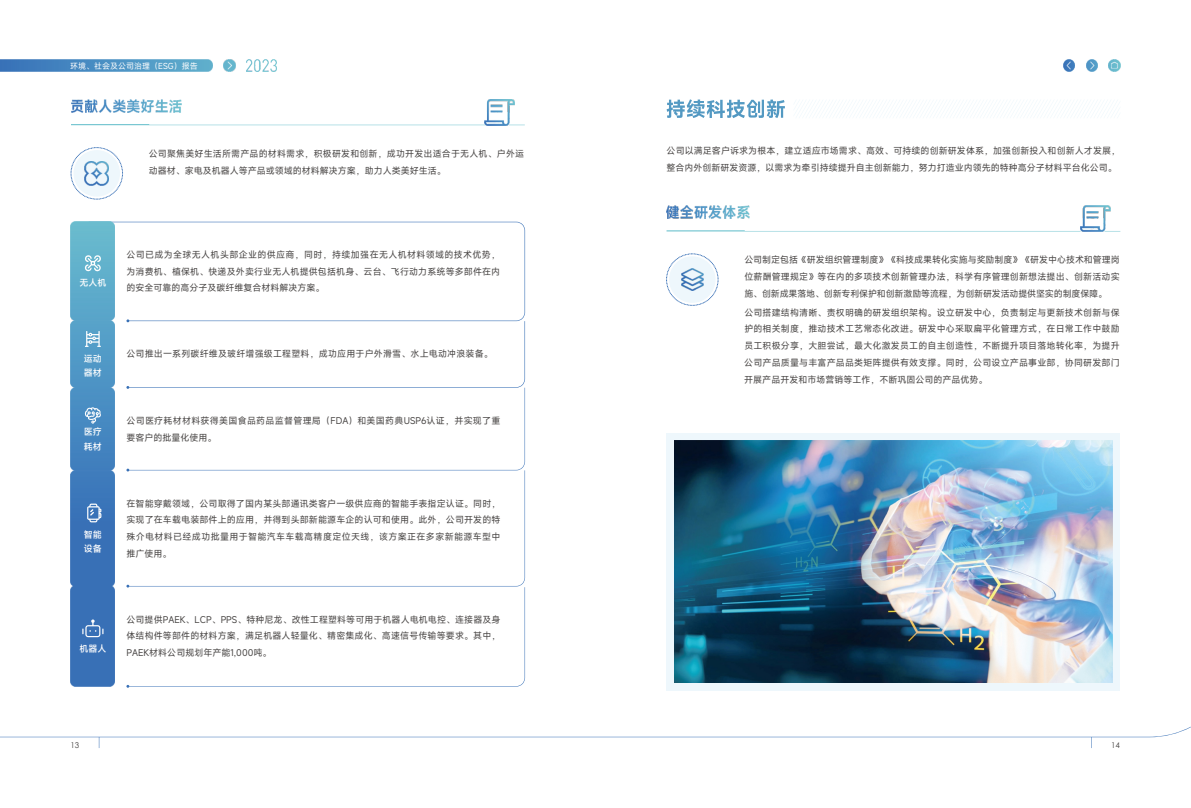
<style>
.page{position:relative;width:1191px;height:808px;background:#fff}
.page>*{position:absolute;margin:0;border:0;box-sizing:border-box;transform-origin:0 0}
.t1{font:9px/16.7px "Mi Sans";letter-spacing:.01em;color:#474443;text-align:justify}
.t2{font:9px/16.7px "Mi Sans";letter-spacing:.03em;color:#474443}
.t3{font:500 9px/14.3px "Mi Sans";color:#fefefe}
.t4{font:8px "Mi Sans";color:#fefefe}
.t5{font:8px "Century Gothic";color:#474443}
</style>
<div class="page">
<svg style="left:224px;top:60px;width:11px;height:11px"></svg>
<svg style="left:0;top:727px;width:1190px;height:21px"></svg>
<img style="left:0;top:60px;width:212px;height:11px">
<img style="left:246px;top:60px;width:31px;height:11px">
<svg style="left:1086px;top:60px;width:11px;height:11px"></svg>
<svg style="left:1063px;top:60px;width:12px;height:11px"></svg>
<svg style="left:1108px;top:60px;width:12px;height:11px"></svg>
<svg style="left:115px;top:222px;width:410px;height:99px"></svg>
<svg style="left:126px;top:471px;width:399px;height:116px"></svg>
<svg style="left:126px;top:587px;width:399px;height:101px"></svg>
<img style="left:666px;top:205px;width:83px;height:14px">
<img style="left:1080px;top:206px;width:30px;height:26px">
<svg style="left:666px;top:230px;width:444px;height:1px"></svg>
<div style="left:669px;top:256px;width:46px;height:47px;background:#eef7fc;border-radius:50%"></div>
<div style="left:666px;top:254px;width:52px;height:52px;border:1px dashed #3870b6;border-radius:50%"></div>
<img style="left:71px;top:99px;width:111px;height:14px">
<img style="left:485px;top:100px;width:29px;height:24px">
<svg style="left:71px;top:124px;width:454px;height:1px"></svg>
<div style="left:73px;top:150px;width:47px;height:47px;background:#eef7fc;border-radius:50%"></div>
<div style="left:71px;top:147px;width:52px;height:52px;border:1px dashed #3870b6;border-radius:50%"></div>
<img style="left:85px;top:161px;width:24px;height:25px">
<svg style="left:126px;top:321px;width:399px;height:150px"></svg>
<svg style="left:666px;top:99px;width:119px;height:19px"></svg>
<svg style="left:794px;top:100px;width:326px;height:18px"></svg>
<img style="left:681px;top:269px;width:22px;height:21px">
<div style="left:666px;top:433px;width:453px;height:257px;background:#eef7fc"></div>
<img style="left:674px;top:440px;width:438px;height:243px">
<img style="left:71px;top:222px;width:44px;height:464px">
<svg style="left:85px;top:255px;width:16px;height:16px"></svg>
<svg style="left:87px;top:504px;width:14px;height:18px"></svg>
<svg style="left:85px;top:407px;width:16px;height:17px"></svg>
<svg style="left:85px;top:331px;width:16px;height:16px"></svg>
<svg style="left:82px;top:619px;width:21px;height:18px"></svg>
<p class="t4" style="left:70px;top:61px;width:129px">环境、社会及公司治理（ESG）报告</p>
<p class="t1" style="left:149px;top:145px;width:377px">公司聚焦美好生活所需产品的材料需求，积极研发和创新，成功开发出适合于无人机、户外运动器材、家电及机器人等产品或领域的材料解决方案，助力人类美好生活。</p>
<p class="t3" style="left:79px;top:276px;width:28px">无人机</p>
<p class="t1" style="left:126px;top:246px;width:375px">公司已成为全球无人机头部企业的供应商，同时，持续加强在无人机材料领域的技术优势，为消费机、植保机、快递及外卖行业无人机提供包括机身、云台、飞行动力系统等多部件在内的安全可靠的高分子及碳纤维复合材料解决方案。</p>
<p class="t3" style="left:84px;top:351px;width:19px">运动器材</p>
<p class="t3" style="left:84px;top:425px;width:19px">医疗耗材</p>
<p class="t3" style="left:84px;top:527px;width:19px">智能设备</p>
<p class="t1" style="left:126px;top:345px;width:368px">公司推出一系列碳纤维及玻纤增强级工程塑料，成功应用于户外滑雪、水上电动冲浪装备。</p>
<p class="t2" style="left:126px;top:412px;width:375px">公司医疗耗材材料获得美国食品药品监督管理局（FDA）和美国药典USP6认证，并实现了重要客户的批量化使用。</p>
<p class="t1" style="left:126px;top:495px;width:375px">在智能穿戴领域，公司取得了国内某头部通讯类客户一级供应商的智能手表指定认证。同时，实现了在车载电装部件上的应用，并得到头部新能源车企的认可和使用。此外，公司开发的特殊介电材料已经成功批量用于智能汽车车载高精度定位天线，该方案正在多家新能源车型中推广使用。</p>
<p class="t3" style="left:79px;top:642px;width:28px">机器人</p>
<p class="t1" style="left:126px;top:611px;width:375px">公司提供PAEK、LCP、PPS、特种尼龙、改性工程塑料等可用于机器人电机电控、连接器及身体结构件等部件的材料方案，满足机器人轻量化、精密集成化、高速信号传输等要求。其中，PAEK材料公司规划年产能1,000吨。</p>
<p class="t1" style="left:666px;top:142px;width:455px">公司以满足客户诉求为根本，建立适应市场需求、高效、可持续的创新研发体系，加强创新投入和创新人才发展，整合内外创新研发资源，以需求为牵引持续提升自主创新能力，努力打造业内领先的特种高分子材料平台化公司。</p>
<p class="t1" style="left:744px;top:251px;width:377px">公司制定包括《研发组织管理制度》《科技成果转化实施与奖励制度》《研发中心技术和管理岗位薪酬管理规定》等在内的多项技术创新管理办法，科学有序管理创新想法提出、创新活动实施、创新成果落地、创新专利保护和创新激励等流程，为创新研发活动提供坚实的制度保障。</p>
<p class="t1" style="left:744px;top:304px;width:377px">公司搭建结构清晰、责权明确的研发组织架构。设立研发中心，负责制定与更新技术创新与保护的相关制度，推动技术工艺常态化改进。研发中心采取扁平化管理方式，在日常工作中鼓励员工积极分享，大胆尝试，最大化激发员工的自主创造性，不断提升项目落地转化率，为提升公司产品质量与丰富产品品类矩阵提供有效支撑。同时，公司设立产品事业部，协同研发部门开展产品开发和市场营销等工作，不断巩固公司的产品优势。</p>
<p class="t5" style="left:70px;top:742px;width:10px">13</p>
<p class="t5" style="left:1111px;top:742px;width:10px">14</p>
</div>
